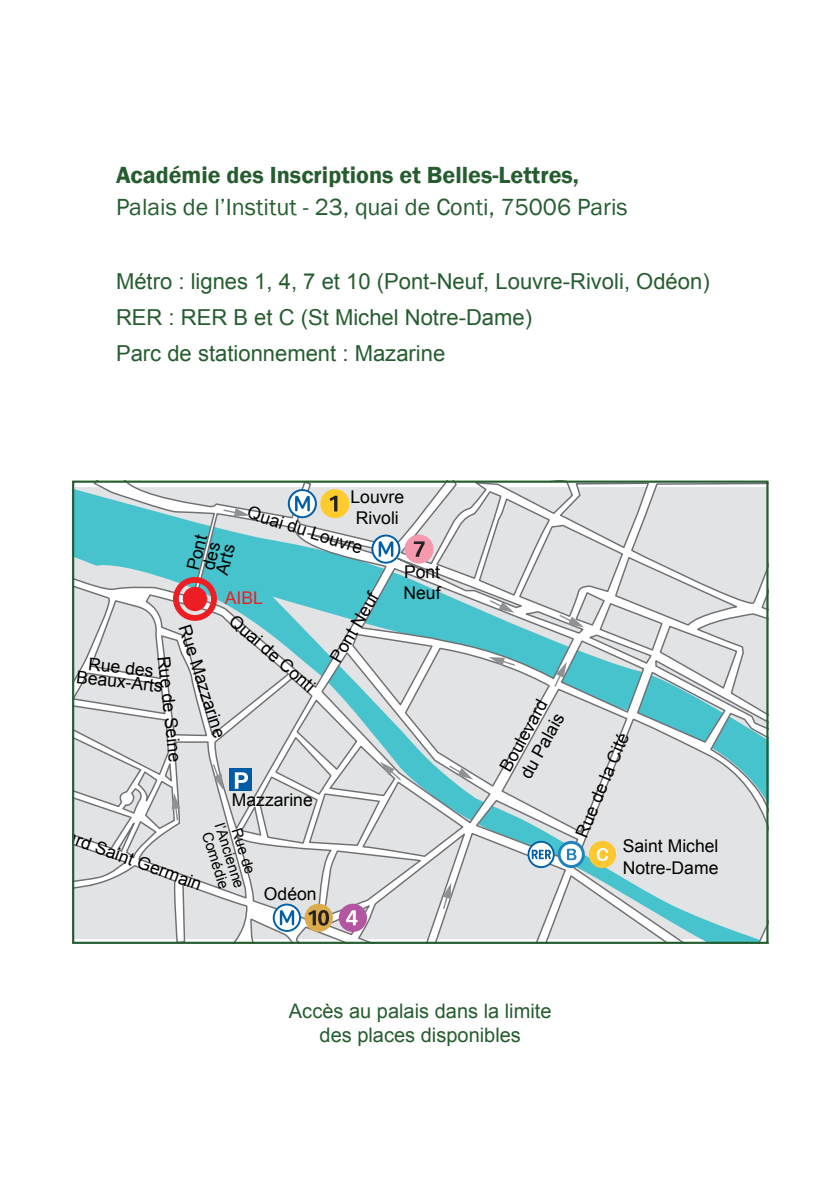
<style>
.page{position:relative;width:840px;height:1191px;background:#fff}
.page>*{position:absolute;margin:0;border:0;box-sizing:border-box;transform-origin:0 0}
.t1{font:24px "Franklin Gothic";color:#255d2f}
.t2{font:600 24px "Franklin Gothic";color:#255d2f}
.t3{font:22px/36px "Arial";color:#255d2f}
.t4{font:20px/24px "Arial";color:#255d2f;text-align:center}
.t5{font:17.6px/21px "Arial";color:#000}
.t6{font:17.6px "Arial";color:#ed1d24}
.t7{font:14.6px/14.6px "Arial";color:#000;text-align:center}
</style>
<div class="page">
<svg style="left:75px;top:483px;width:690px;height:458px;background:#c7dadd"></svg>
<div style="left:173px;top:577px;width:44px;height:44px;border:6px solid #ed1d24;border-radius:50%"></div>
<div style="left:183px;top:587px;width:24px;height:24px;background:#ed1d24;border-radius:50%"></div>
<svg style="left:488px;top:599px;width:26px;height:14px"></svg>
<svg style="left:221px;top:508px;width:29px;height:8px"></svg>
<svg style="left:447px;top:764px;width:26px;height:15px"></svg>
<svg style="left:211px;top:762px;width:12px;height:28px"></svg>
<svg style="left:171px;top:793px;width:9px;height:28px"></svg>
<svg style="left:557px;top:613px;width:27px;height:14px"></svg>
<svg style="left:552px;top:662px;width:14px;height:26px"></svg>
<svg style="left:441px;top:882px;width:10px;height:28px"></svg>
<svg style="left:488px;top:657px;width:28px;height:10px"></svg>
<svg style="left:380px;top:761px;width:22px;height:21px"></svg>
<div style="left:320px;top:489px;width:29px;height:29px;background:#ffcb2d;border-radius:50%"></div>
<svg style="left:329px;top:496px;width:8px;height:15px"></svg>
<svg style="left:287px;top:489px;width:30px;height:29px"></svg>
<div style="left:229px;top:768px;width:23px;height:23px;background:#005ca4"></div>
<svg style="left:235px;top:772px;width:13px;height:16px"></svg>
<svg style="left:557px;top:841px;width:27px;height:27px"></svg>
<svg style="left:566px;top:848px;width:10px;height:12px"></svg>
<svg style="left:527px;top:841px;width:27px;height:27px"></svg>
<div style="left:588px;top:841px;width:27px;height:27px;background:#fec630;border-radius:50%"></div>
<svg style="left:596px;top:848px;width:11px;height:13px"></svg>
<svg style="left:371px;top:534px;width:29px;height:29px"></svg>
<div style="left:404px;top:534px;width:29px;height:29px;background:#f599ae;border-radius:50%"></div>
<svg style="left:413px;top:541px;width:11px;height:16px"></svg>
<svg style="left:272px;top:903px;width:29px;height:29px"></svg>
<svg style="left:304px;top:903px;width:29px;height:29px"></svg>
<svg style="left:308px;top:910px;width:21px;height:15px"></svg>
<div style="left:338px;top:903px;width:29px;height:29px;background:#b356a1;border-radius:50%"></div>
<svg style="left:346px;top:910px;width:11px;height:15px"></svg>
<div style="left:72px;top:480px;width:696px;height:464px;border:2px solid #255d2f"></div>
<h1 class="t2" style="left:116px;top:160px;width:464px">Académie des Inscriptions et Belles-Lettres,</h1>
<h1 class="t1" style="left:116px;top:192px;width:513px">Palais de l’Institut - 23, quai de Conti, 75006 Paris</h1>
<p class="t3" style="left:116px;top:264px;width:595px">Métro : lignes 1, 4, 7 et 10 (Pont-Neuf, Louvre-Rivoli, Odéon)<br>RER : RER B et C (St Michel Notre-Dame)<br>Parc de stationnement : Mazarine</p>
<p class="t5" style="left:350px;top:486px;width:55px;text-align:center">Louvre<br>Rivoli</p>
<p class="t5" style="left:251px;top:501px;width:122px;rotate:18deg">Quai du Louvre</p>
<p class="t5" style="left:186px;top:568px;width:38px;line-height:14.6px;rotate:-76deg">Pont des<br>Arts</p>
<p class="t6" style="left:225px;top:586px;width:40px">AIBL</p>
<p class="t5" style="left:403px;top:561px;width:39px">Pont<br>Neuf</p>
<p class="t5" style="left:326px;top:656px;width:80px;rotate:-60deg">Pont Neuf</p>
<p class="t5" style="left:194px;top:621px;width:120px;rotate:72deg">Rue Mazzarine</p>
<p class="t5" style="left:238px;top:610px;width:109px;rotate:41deg">Quai de Conti</p>
<p class="t5" style="left:174px;top:655px;width:108px;rotate:84deg">Rue de Seine</p>
<p class="t5" style="left:79px;top:655px;width:88px;line-height:14.6px;text-align:center;rotate:6deg">Rue des<br>Beaux-Arts</p>
<p class="t5" style="left:232px;top:790px;width:82px">Mazzarine</p>
<p class="t5" style="left:20px;top:807px;width:198px;rotate:20deg">Boulevard Saint Germain</p>
<p class="t7" style="left:240px;top:816px;width:69px;rotate:72deg">Rue de l’Ancienne<br>Comédie</p>
<p class="t5" style="left:264px;top:883px;width:54px">Odéon</p>
<p class="t5" style="left:495px;top:765px;width:81px;rotate:-61deg">Boulevard du Palais</p>
<p class="t5" style="left:570px;top:832px;width:113px;rotate:-67deg">Rue de la Cité</p>
<p class="t5" style="left:622px;top:836px;width:97px">Saint Michel<br>Notre-Dame</p>
<p class="t4" style="left:289px;top:999px;width:264px">Accès au palais dans la limite des places disponibles</p>
</div>
